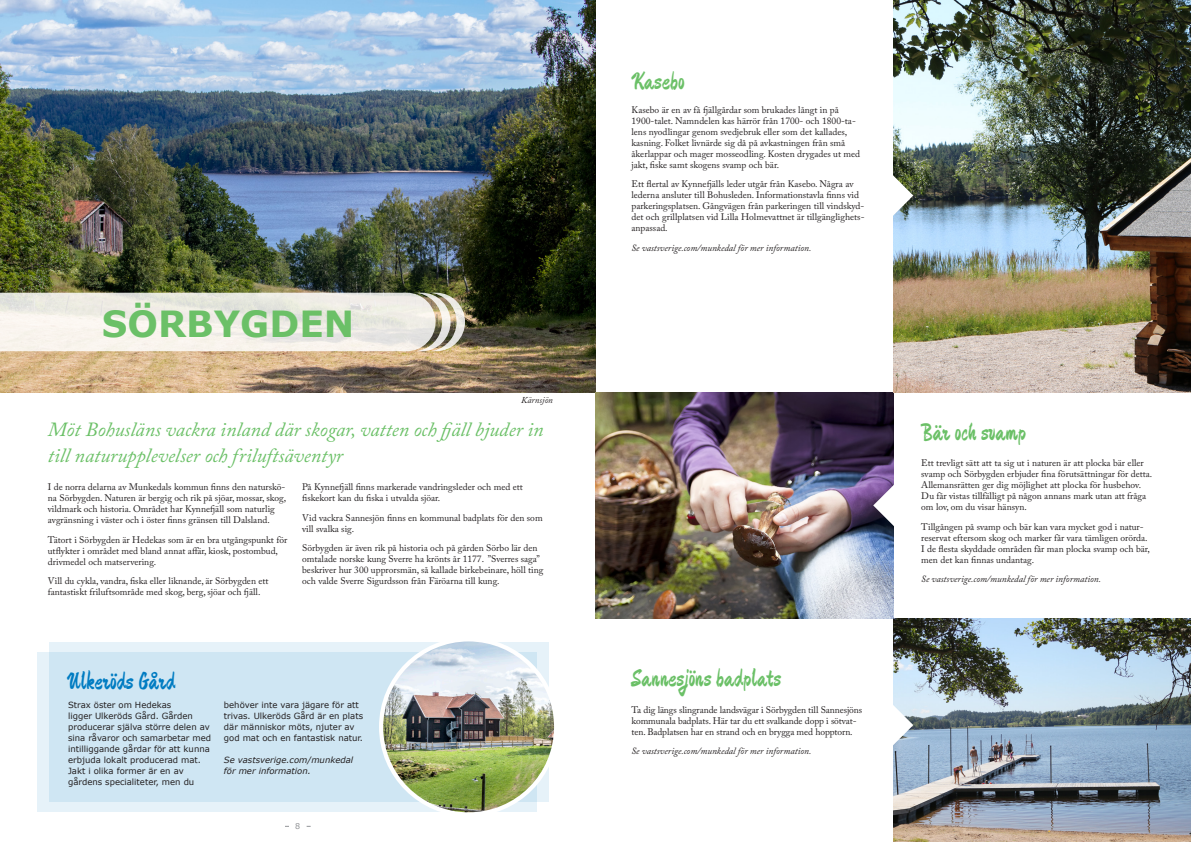
<style>
.page{position:relative;width:1191px;height:842px;background:#fff}
.page>*{position:absolute;margin:0;border:0;box-sizing:border-box;transform-origin:0 0}
.Stor_rubrik_Grön{font:700 36px "Verdana";color:#6bc067}
.Ingress_handstil_Grö{font:24px "Devonshire";color:#6bc067}
.Ingress_handstil_Blå{font:24px "Devonshire";color:#007cc2}
.Gabriola{font:italic 20px/26px "Adobe Caslon Pro";color:#6bc067}
.Brödtext{font:9.5px/11px "Adobe Caslon Pro";color:#231f20}
.Brödtext-2{font:italic 9.5px "Adobe Caslon Pro";color:#231f20}
.Bildtext{font:italic 9px "Adobe Caslon Pro";color:#231f20}
.Box_Verdana{font:8.5px/11px "Verdana";color:#231f20}
.Box_Verdana-2{font:italic 8.5px "Verdana";color:#231f20}
.t1{font:8px "Verdana";color:#939598}
</style>
<div class="page">
<img style="left:0;top:0;width:595px;height:393px">
<svg style="left:0;top:293px;width:465px;height:58px"></svg>
<div style="left:37px;top:652px;width:500px;height:160px;background:linear-gradient(to right,#e4f1f8,#ecf5fa)"></div>
<svg style="left:49px;top:642px;width:500px;height:159px;fill:#cfe6f3"></svg>
<img style="left:381px;top:639px;width:175px;height:175px;border-radius:87px">
<div style="left:379px;top:637px;width:179px;height:179px;border:4px solid #fff;border-radius:50%"></div>
<img style="left:595px;top:393px;width:298px;height:225px">
<img style="left:893px;top:0;width:298px;height:393px">
<img style="left:893px;top:618px;width:298px;height:224px">
<svg style="left:893px;top:174px;width:20px;height:43px"></svg>
<svg style="left:893px;top:704px;width:20px;height:42px"></svg>
<svg style="left:873px;top:484px;width:21px;height:43px"></svg>
<p class="Stor_rubrik_Grön" style="left:102px;top:298px;width:254px">SÖRBYGDEN</p>
<p class="Bildtext" style="left:521px;top:395px;width:33px">Kärnsjön</p>
<p class="Gabriola" style="left:48px;top:416px;width:497px">Möt Bohusläns vackra inland där skogar, vatten och fjäll bjuder in till naturupplevelser och friluftsäventyr</p>
<p class="Brödtext" style="left:48px;top:482px;width:240px">I de norra delarna av Munkedals kommun finns den naturskö&shy;na Sörbygden. Naturen är bergig och rik på sjöar, mossar, skog, vildmark och historia. Området har Kynnefjäll som naturlig avgränsning i väster och i öster finns gränsen till Dalsland.</p>
<p class="Brödtext" style="left:48px;top:534px;width:241px">Tätort i Sörbygden är Hedekas som är en bra utgångspunkt för utflykter i området med bland annat affär, kiosk, postombud, drivmedel och matservering.</p>
<p class="Brödtext" style="left:48px;top:576px;width:222px">Vill du cykla, vandra, fiska eller liknande, är Sörbygden ett fantastiskt friluftsområde med skog, berg, sjöar och fjäll.</p>
<p class="Brödtext" style="left:302px;top:482px;width:222px">På Kynnefjäll finns markerade vandringsleder och med ett fiskekort kan du fiska i utvalda sjöar.</p>
<p class="Brödtext" style="left:302px;top:512px;width:242px">Vid vackra Sannesjön finns en kommunal badplats för den som vill svalka sig.</p>
<p class="Brödtext" style="left:302px;top:543px;width:243px">Sörbygden är även rik på historia och på gården Sörbo lär den omtalade norske kung Sverre ha krönts år 1177. ”Sverres saga” beskriver hur 300 upprorsmän, så kallade birkebeinare, höll ting och valde Sverre Sigurdsson från Färöarna till kung.</p>
<p class="Ingress_handstil_Blå" style="left:67px;top:666px;width:110px">Ulkeröds Gård</p>
<p class="Box_Verdana" style="left:68px;top:700px;width:144px">Strax öster om Hedekas<br>ligger Ulkeröds Gård. Gården producerar själva större delen av sina råvaror och samarbetar med intilliggande gårdar för att kunna erbjuda lokalt producerad mat.</p>
<p class="Box_Verdana" style="left:68px;top:766px;width:128px">Jakt i olika former är en av gårdens specialiteter, men du</p>
<p class="Box_Verdana" style="left:224px;top:700px;width:141px">behöver inte vara jägare för att trivas. Ulkeröds Gård är en plats där människor möts, njuter av god mat och en fantastisk natur.</p>
<p class="Box_Verdana-2" style="left:224px;top:754px;width:131px">Se vastsverige.com/munkedal</p>
<p class="Box_Verdana-2" style="left:224px;top:765px;width:88px">för mer information.</p>
<p class="t1" style="left:295px;top:820px;width:7px">8</p>
<p class="Ingress_handstil_Grö" style="left:631px;top:66px;width:55px">Kasebo</p>
<p class="Brödtext" style="left:631px;top:104px;width:230px">Kasebo är en av få fjällgårdar som brukades långt in på 1900-talet. Namndelen kas härrör från 1700- och 1800-ta&shy;lens nyodlingar genom svedjebruk eller som det kallades, kasning. Folket livnärde sig då på avkastningen från små åkerlappar och mager mosseodling. Kosten drygades ut med jakt, fiske samt skogens svamp och bär.</p>
<p class="Brödtext" style="left:631px;top:178px;width:234px">Ett flertal av Kynnefjälls leder utgår från Kasebo. Några av lederna ansluter till Bohusleden. Informationstavla finns vid parkeringsplatsen. Gångvägen från parkeringen till vindskyd&shy;det och grillplatsen vid Lilla Holmevattnet är tillgänglighets&shy;anpassad.</p>
<p class="Brödtext-2" style="left:631px;top:242px;width:181px">Se vastsverige.com/munkedal för mer information.</p>
<p class="Ingress_handstil_Grö" style="left:631px;top:662px;width:151px">Sannesjöns badplats</p>
<p class="Brödtext" style="left:631px;top:704px;width:232px">Ta dig längs slingrande landsvägar i Sörbygden till Sannesjöns kommunala badplats. Här tar du ett svalkande dopp i sötvat&shy;ten. Badplatsen har en strand och en brygga med hopptorn.</p>
<p class="Brödtext-2" style="left:631px;top:745px;width:181px">Se vastsverige.com/munkedal för mer information.</p>
<p class="Ingress_handstil_Grö" style="left:921px;top:416px;width:106px">Bär och svamp</p>
<p class="Brödtext" style="left:921px;top:457px;width:232px">Ett trevligt sätt att ta sig ut i naturen är att plocka bär eller svamp och Sörbygden erbjuder fina förutsättningar för detta.<br>Allemansrätten ger dig möjlighet att plocka för husbehov.<br>Du får vistas tillfälligt på någon annans mark utan att fråga om lov, om du visar hänsyn.</p>
<p class="Brödtext" style="left:921px;top:521px;width:230px">Tillgången på svamp och bär kan vara mycket god i natur&shy;reservat eftersom skog och marker får vara tämligen orörda.<br>I de flesta skyddade områden får man plocka svamp och bär, men det kan finnas undantag.</p>
<p class="Brödtext-2" style="left:921px;top:573px;width:181px">Se vastsverige.com/munkedal för mer information.</p>
</div>
